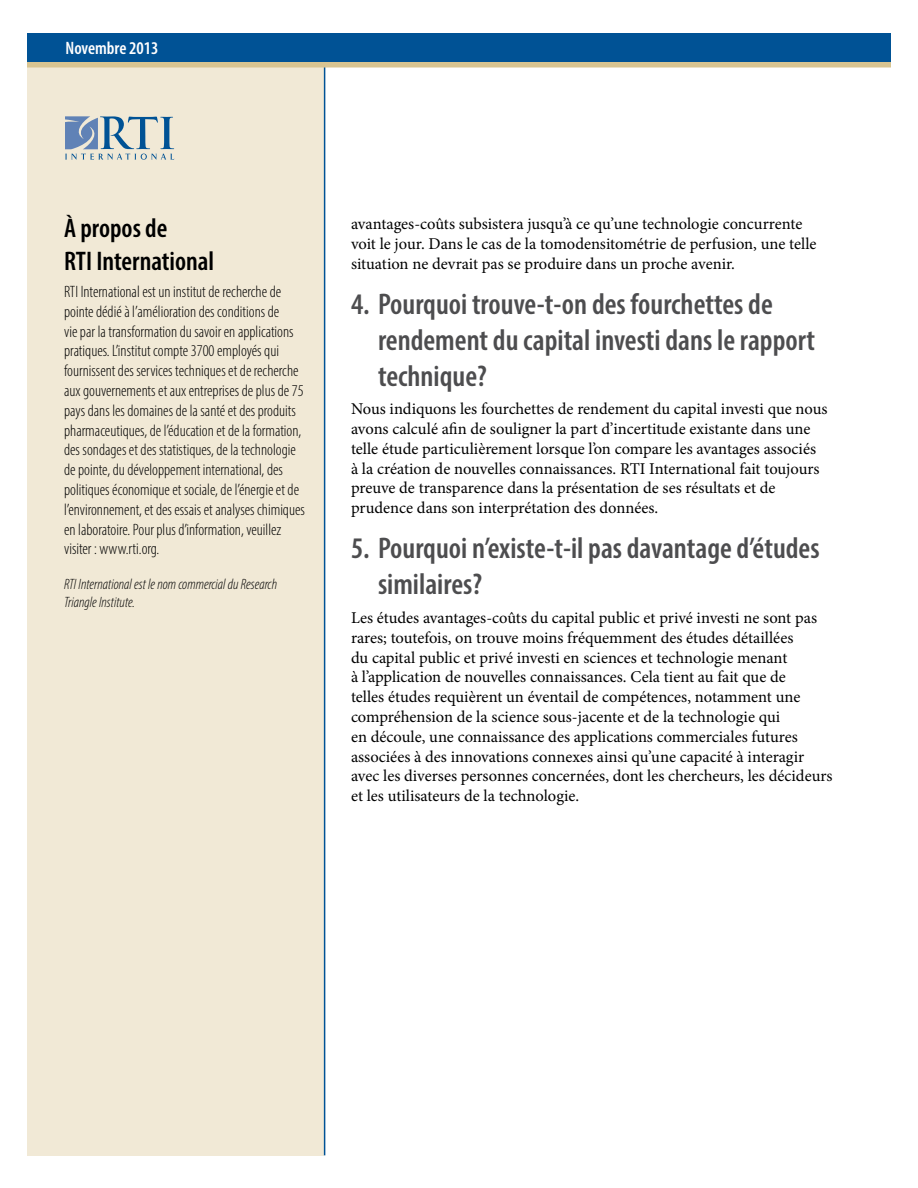
<style>
.page{position:relative;width:918px;height:1188px;background:#fff}
.page>*{position:absolute;margin:0;border:0;box-sizing:border-box;transform-origin:0 0}
.t1{font:600 condensed 30px/36px "Myriad Pro";color:#4d4d4f}
.t2{font:600 condensed 27px/32.4px "Myriad Pro";color:#000}
.t3{font:600 condensed 18px "Myriad Pro";color:#fff}
.t4{font:16.5px/19.8px "Minion Pro";color:#000}
.t5{font:300 condensed 16.5px/19.8px "Myriad Pro";color:#000}
.t6{font:italic 300 condensed 15px/18px "Myriad Pro";color:#000}
</style>
<div class="page">
<div style="left:27px;top:54px;width:297px;height:1101px;background:#f1e9d6"></div>
<hr style="left:324px;top:58px;width:1px;height:1097px;background:#005295">
<div style="left:27px;top:58px;width:864px;height:10px;background:#d8c491"></div>
<div style="left:27px;top:34px;width:864px;height:28px;background:#005295"></div>
<svg style="left:65px;top:116px;width:109px;height:44px"></svg>
<p class="t3" style="left:66px;top:37px;width:95px">Novembre 2013</p>
<h2 class="t2" style="left:64px;top:212px;width:152px">À propos de<br>RTI International</h2>
<p class="t5" style="left:64px;top:282px;width:242px">RTI International est un institut de recherche de pointe dédié à l’amélioration des conditions de<br>vie par la transformation du savoir en applications pratiques. L’institut compte 3700 employés qui fournissent des services techniques et de recherche aux gouvernements et aux entreprises de plus de 75 pays dans les domaines de la santé et des produits pharmaceutiques, de l’éducation et de la formation, des sondages et des statistiques, de la technologie de pointe, du développement international, des politiques économique et sociale, de l’énergie et de l’environnement, et des essais et analyses chimiques en laboratoire. Pour plus d’information, veuillez visiter : www.rti.org.</p>
<p class="t6" style="left:64px;top:575px;width:215px">RTI International est le nom commercial du Research<br>Triangle Institute.</p>
<p class="t4" style="left:351px;top:214px;width:467px">avantages-coûts subsistera jusqu’à ce qu’une technologie concurrente voit le jour. Dans le cas de la tomodensitométrie de perfusion, une telle situation ne devrait pas se produire dans un proche avenir.</p>
<h1 class="t1" style="left:378px;top:285px;width:439px;text-indent:-27px">4. Pourquoi trouve-t-on des fourchettes de rendement du capital investi dans le rapport technique?</h1>
<p class="t4" style="left:351px;top:399px;width:478px">Nous indiquons les fourchettes de rendement du capital investi que nous avons calculé afin de souligner la part d’incertitude existante dans une telle étude particulièrement lorsque l’on compare les avantages associés<br>à la création de nouvelles connaissances. RTI International fait toujours preuve de transparence dans la présentation de ses résultats et de prudence dans son interprétation des données.</p>
<h1 class="t1" style="left:378px;top:530px;width:443px;text-indent:-27px">5. Pourquoi n’existe-t-il pas davantage d’études similaires?</h1>
<p class="t4" style="left:351px;top:608px;width:483px">Les études avantages-coûts du capital public et privé investi ne sont pas rares; toutefois, on trouve moins fréquemment des études détaillées<br>du capital public et privé investi en sciences et technologie menant<br>à l’application de nouvelles connaissances. Cela tient au fait que de<br>telles études requièrent un éventail de compétences, notamment une compréhension de la science sous-jacente et de la technologie qui<br>en découle, une connaissance des applications commerciales futures associées à des innovations connexes ainsi qu’une capacité à interagir avec les diverses personnes concernées, dont les chercheurs, les décideurs et les utilisateurs de la technologie.</p>
</div>
